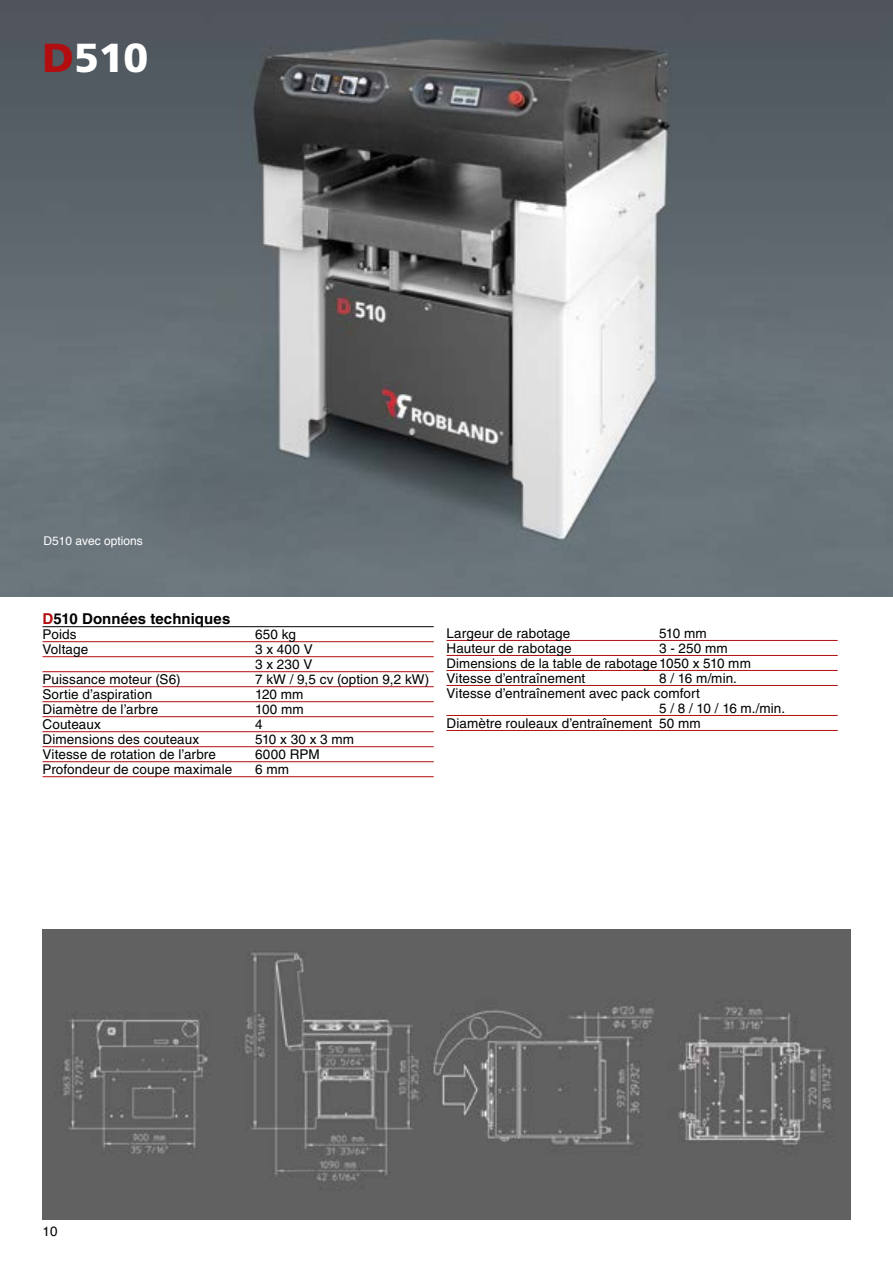
<style>
.page{position:relative;width:893px;height:1263px;background:#fff}
.page>*{position:absolute;margin:0;border:0;box-sizing:border-box;transform-origin:0 0}
.t1{font:900 40.5px "Frutiger LT Std";color:#fff}
.t2{font:700 15px "Helvetica LT Std";letter-spacing:.005em;color:#000}
.t3{font:13.5px/15px "Helvetica LT Std";letter-spacing:.01em;color:#000}
.t4{font:13.5px "Helvetica";color:#000}
.t5{font:13.2px "Helvetica LT Std";letter-spacing:.01em;color:#000}
.t6{font:12px "Helvetica";color:#fff}
.s1{color:#b20e10}
.s2{font-size:13.5px}
</style>
<div class="page">
<img style="left:0;top:0;width:893px;height:596px">
<img style="left:43px;top:929px;width:807px;height:290px">
<hr style="left:43px;top:626px;width:391px;height:1px;background:#000">
<hr style="left:43px;top:641px;width:391px;height:1px;background:#b20e10">
<hr style="left:43px;top:656px;width:391px;height:1px;background:#b20e10">
<hr style="left:43px;top:671px;width:391px;height:1px;background:#b20e10">
<hr style="left:43px;top:686px;width:391px;height:1px;background:#b20e10">
<hr style="left:43px;top:701px;width:391px;height:1px;background:#b20e10">
<hr style="left:43px;top:716px;width:391px;height:1px;background:#b20e10">
<hr style="left:43px;top:731px;width:391px;height:1px;background:#b20e10">
<hr style="left:43px;top:746px;width:391px;height:1px;background:#b20e10">
<hr style="left:43px;top:761px;width:391px;height:1px;background:#b20e10">
<hr style="left:43px;top:776px;width:391px;height:1px;background:#b20e10">
<hr style="left:446px;top:640px;width:392px;height:1px;background:#b20e10">
<hr style="left:446px;top:655px;width:392px;height:1px;background:#b20e10">
<hr style="left:446px;top:670px;width:392px;height:1px;background:#b20e10">
<hr style="left:446px;top:685px;width:392px;height:1px;background:#b20e10">
<hr style="left:446px;top:715px;width:392px;height:1px;background:#b20e10">
<hr style="left:446px;top:730px;width:392px;height:1px;background:#b20e10">
<h1 class="t1" style="left:43px;top:33px;width:107px"><span class="s1">D</span>510</h1>
<p class="t6" style="left:44px;top:531px;width:101px">D510 avec options</p>
<p class="t2" style="left:43px;top:610px;width:189px"><span class="s1">D</span>510 Données techniques</p>
<p class="t3" style="left:43px;top:627px;width:36px">Poids</p>
<p class="t3" style="left:255px;top:627px;width:42px">650 kg</p>
<p class="t3" style="left:43px;top:642px;width:47px">Voltage</p>
<p class="t3" style="left:255px;top:642px;width:59px">3 x 400 V<br>3 x 230 V</p>
<p class="t3" style="left:43px;top:672px;width:140px">Puissance moteur (S6)</p>
<p class="t3" style="left:255px;top:672px;width:176px">7 kW / 9,5 cv (option 9,2 kW)</p>
<p class="t3" style="left:43px;top:687px;width:111px">Sortie d’aspiration</p>
<p class="t3" style="left:255px;top:687px;width:50px">120 mm</p>
<p class="t3" style="left:43px;top:702px;width:117px">Diamètre de l’arbre</p>
<p class="t3" style="left:255px;top:702px;width:50px">100 mm</p>
<p class="t3" style="left:43px;top:717px;width:60px">Couteaux</p>
<p class="t3" style="left:255px;top:717px;width:9px">4</p>
<p class="t3" style="left:43px;top:732px;width:158px">Dimensions des couteaux</p>
<p class="t3" style="left:255px;top:732px;width:101px">510 x 30 x 3 mm</p>
<p class="t3" style="left:43px;top:747px;width:175px">Vitesse de rotation de l’arbre</p>
<p class="t3" style="left:255px;top:747px;width:66px">6000 RPM</p>
<p class="t3" style="left:43px;top:762px;width:191px">Profondeur de coupe maximale</p>
<p class="t3" style="left:255px;top:762px;width:35px">6 mm</p>
<p class="t3" style="left:446px;top:626px;width:125px">Largeur de rabotage</p>
<p class="t3" style="left:659px;top:626px;width:49px">510 mm</p>
<p class="t3" style="left:446px;top:641px;width:127px">Hauteur de rabotage</p>
<p class="t3" style="left:659px;top:641px;width:70px">3 - 250 mm</p>
<p class="t5" style="left:446px;top:656px;width:306px">Dimensions de la table de rabotage<span class="s2">1050 x 510 mm</span></p>
<p class="t3" style="left:446px;top:671px;width:140px">Vitesse d’entraînement</p>
<p class="t3" style="left:659px;top:671px;width:79px">8 / 16 m/min.</p>
<p class="t3" style="left:446px;top:686px;width:255px">Vitesse d’entraînement avec pack comfort</p>
<p class="t3" style="left:659px;top:701px;width:128px">5 / 8 / 10 / 16 m./min.</p>
<p class="t3" style="left:446px;top:716px;width:256px">Diamètre rouleaux d’entraînement 50 mm</p>
<p class="t4" style="left:43px;top:1221px;width:17px">10</p>
</div>
